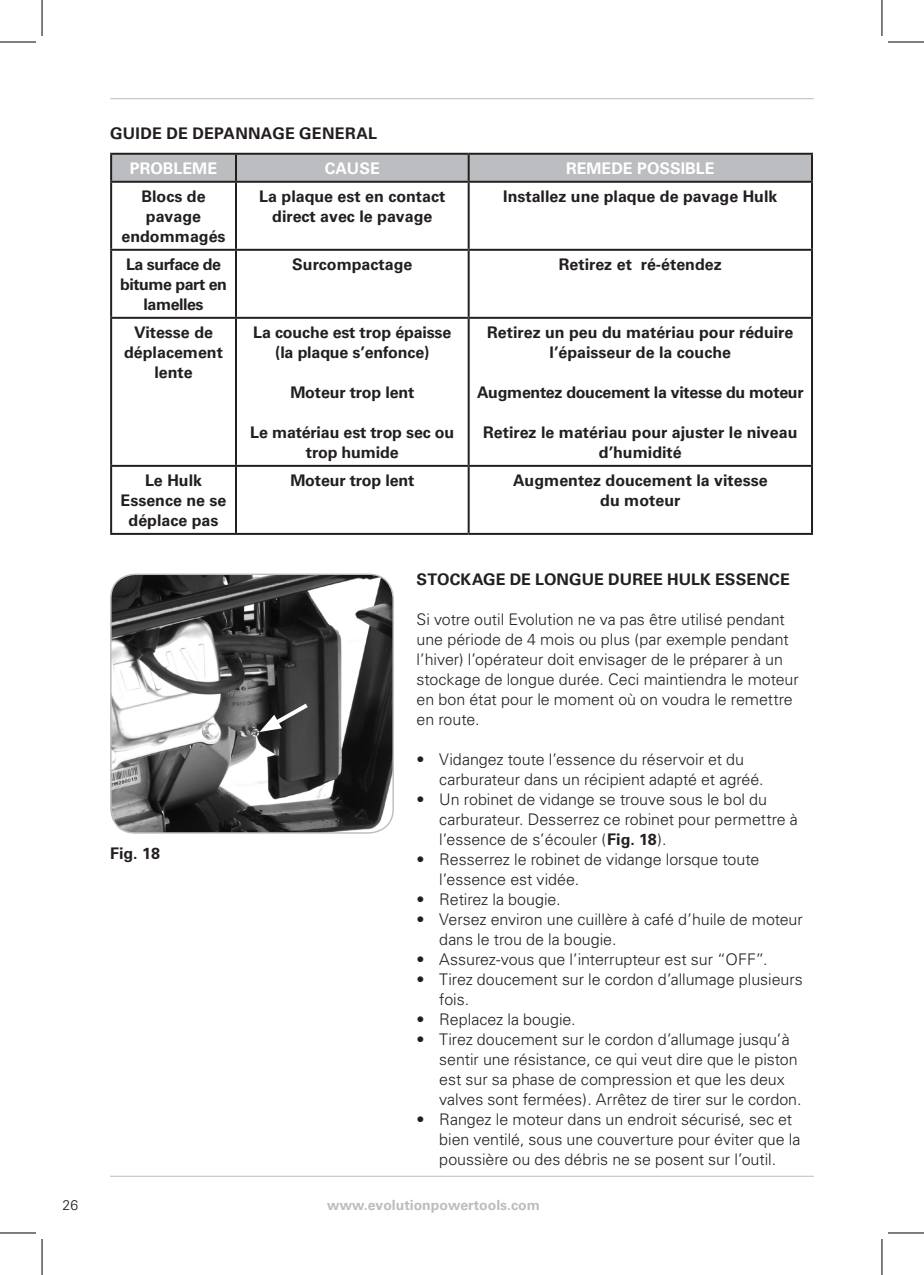
<style>
.page{position:relative;width:924px;height:1275px;background:#fff}
.page>*{position:absolute;margin:0;border:0;box-sizing:border-box;transform-origin:0 0}
.t1{font:300 16px/20px "Univers";color:#231f20}
.t2{font:700 16px/20px "Univers";color:#231f20;text-align:center}
.t3{font:700 16px "Univers";letter-spacing:-.02em;color:#231f20}
.t4{font:700 16px/20px "Univers";letter-spacing:-.03em;color:#231f20;text-align:center}
.t5{font:700 16px "Univers";color:#fff}
.t6{font:700 14px "Univers";color:#bcbdc0}
.t7{font:300 14px "Univers";color:#231f20}
.s1{font-weight:700}
</style>
<div class="page">
<hr style="left:110px;top:98px;width:703px;height:1px;background:#bcbdc0">
<hr style="left:110px;top:1175px;width:703px;height:1px;background:#bcbdc0">
<div style="left:112px;top:155px;width:698px;height:26px;background:#bcbdc0"></div>
<hr style="left:110px;top:153px;width:126px;height:2px;background:#231f20">
<hr style="left:110px;top:155px;width:2px;height:26px;background:#231f20">
<hr style="left:236px;top:153px;width:232px;height:2px;background:#231f20">
<hr style="left:235px;top:155px;width:2px;height:26px;background:#231f20">
<hr style="left:468px;top:153px;width:344px;height:2px;background:#231f20">
<hr style="left:467px;top:155px;width:2px;height:26px;background:#231f20">
<hr style="left:810px;top:155px;width:2px;height:26px;background:#231f20">
<hr style="left:110px;top:181px;width:126px;height:2px;background:#231f20">
<hr style="left:110px;top:183px;width:2px;height:66px;background:#231f20">
<hr style="left:236px;top:181px;width:232px;height:2px;background:#231f20">
<hr style="left:235px;top:183px;width:2px;height:66px;background:#231f20">
<hr style="left:468px;top:181px;width:344px;height:2px;background:#231f20">
<hr style="left:467px;top:183px;width:2px;height:66px;background:#231f20">
<hr style="left:810px;top:183px;width:2px;height:66px;background:#231f20">
<hr style="left:110px;top:249px;width:126px;height:2px;background:#231f20">
<hr style="left:110px;top:251px;width:2px;height:66px;background:#231f20">
<hr style="left:236px;top:249px;width:232px;height:2px;background:#231f20">
<hr style="left:235px;top:251px;width:2px;height:66px;background:#231f20">
<hr style="left:468px;top:249px;width:344px;height:2px;background:#231f20">
<hr style="left:467px;top:251px;width:2px;height:66px;background:#231f20">
<hr style="left:810px;top:251px;width:2px;height:66px;background:#231f20">
<hr style="left:110px;top:317px;width:126px;height:2px;background:#231f20">
<hr style="left:110px;top:319px;width:2px;height:146px;background:#231f20">
<hr style="left:236px;top:317px;width:232px;height:2px;background:#231f20">
<hr style="left:235px;top:319px;width:2px;height:146px;background:#231f20">
<hr style="left:468px;top:317px;width:344px;height:2px;background:#231f20">
<hr style="left:467px;top:319px;width:2px;height:146px;background:#231f20">
<hr style="left:810px;top:319px;width:2px;height:146px;background:#231f20">
<hr style="left:110px;top:465px;width:126px;height:2px;background:#231f20">
<hr style="left:110px;top:467px;width:2px;height:66px;background:#231f20">
<hr style="left:236px;top:465px;width:232px;height:2px;background:#231f20">
<hr style="left:235px;top:467px;width:2px;height:66px;background:#231f20">
<hr style="left:468px;top:465px;width:344px;height:2px;background:#231f20">
<hr style="left:467px;top:467px;width:2px;height:66px;background:#231f20">
<hr style="left:810px;top:467px;width:2px;height:66px;background:#231f20">
<hr style="left:110px;top:533px;width:126px;height:2px;background:#231f20">
<hr style="left:236px;top:533px;width:232px;height:2px;background:#231f20">
<hr style="left:468px;top:533px;width:344px;height:2px;background:#231f20">
<img style="left:111px;top:574px;width:282px;height:259px">
<div style="left:110px;top:573px;width:283px;height:260px;border:1px solid #bcbdc0;border-radius:24px"></div>
<svg style="left:259px;top:700px;width:53px;height:32px;background:#565656"></svg>
<hr style="left:0;top:42px;width:36px;height:1px;background:#000">
<hr style="left:887px;top:42px;width:36px;height:1px;background:#000">
<hr style="left:0;top:1232px;width:36px;height:1px;background:#000">
<hr style="left:887px;top:1232px;width:36px;height:1px;background:#000">
<hr style="left:42px;top:0;width:1px;height:36px;background:#000">
<hr style="left:42px;top:1239px;width:1px;height:36px;background:#000">
<hr style="left:881px;top:0;width:1px;height:36px;background:#000">
<hr style="left:881px;top:1239px;width:1px;height:36px;background:#000">
<p class="t2" style="left:110px;top:124px;width:268px">GUIDE DE DEPANNAGE GENERAL</p>
<p class="t5" style="left:130px;top:159px;width:89px">PROBLEME</p>
<p class="t5" style="left:324px;top:159px;width:57px">CAUSE</p>
<p class="t5" style="left:565px;top:159px;width:150px">REMEDE POSSIBLE</p>
<p class="t2" style="left:121px;top:186px;width:105px">Blocs de pavage endommagés</p>
<p class="t2" style="left:259px;top:186px;width:187px">La plaque est en contact direct avec le pavage</p>
<p class="t2" style="left:503px;top:186px;width:275px">Installez une plaque de pavage Hulk</p>
<p class="t4" style="left:120px;top:254px;width:108px">La surface de bitume part en lamelles</p>
<p class="t2" style="left:292px;top:254px;width:122px">Surcompactage</p>
<p class="t2" style="left:558px;top:254px;width:164px">Retirez et ré-étendez</p>
<p class="t2" style="left:124px;top:322px;width:100px">Vitesse de déplacement lente</p>
<p class="t2" style="left:253px;top:322px;width:199px">La couche est trop épaisse (la plaque s’enfonce)</p>
<p class="t2" style="left:290px;top:382px;width:125px">Moteur trop lent</p>
<p class="t2" style="left:250px;top:422px;width:205px">Le matériau est trop sec ou trop humide</p>
<p class="t2" style="left:487px;top:322px;width:307px">Retirez un peu du matériau pour réduire l’épaisseur de la couche</p>
<p class="t3" style="left:477px;top:383px;width:328px">Augmentez doucement la vitesse du moteur</p>
<p class="t2" style="left:483px;top:422px;width:315px">Retirez le matériau pour ajuster le niveau d’humidité</p>
<p class="t2" style="left:120px;top:470px;width:107px">Le Hulk<br>Essence ne se déplace pas</p>
<p class="t2" style="left:290px;top:470px;width:125px">Moteur trop lent</p>
<p class="t2" style="left:513px;top:470px;width:256px">Augmentez doucement la vitesse du moteur</p>
<p class="t2" style="left:110px;top:843px;width:51px">Fig. 18</p>
<p class="t2" style="left:416px;top:569px;width:374px">STOCKAGE DE LONGUE DUREE HULK ESSENCE</p>
<p class="t1" style="left:416px;top:609px;width:383px">Si votre outil Evolution ne va pas être utilisé pendant une période de 4 mois ou plus (par exemple pendant l’hiver) l’opérateur doit envisager de le préparer à un stockage de longue durée. Ceci maintiendra le moteur en bon état pour le moment où on voudra le remettre en route.</p>
<p class="t1" style="left:439px;top:749px;width:326px;text-indent:-23px">• Vidangez toute l’essence du réservoir et du carburateur dans un récipient adapté et agréé.</p>
<p class="t1" style="left:439px;top:789px;width:360px;text-indent:-23px">• Un robinet de vidange se trouve sous le bol du carburateur. Desserrez ce robinet pour permettre à l’essence de s’écouler (<span class="s1">Fig. 18</span>).</p>
<p class="t1" style="left:439px;top:849px;width:321px;text-indent:-23px">• Resserrez le robinet de vidange lorsque toute l’essence est vidée.</p>
<p class="t1" style="left:416px;top:889px;width:146px">• Retirez la bougie.</p>
<p class="t1" style="left:439px;top:909px;width:365px;text-indent:-23px">• Versez environ une cuillère à café d’huile de moteur dans le trou de la bougie.</p>
<p class="t1" style="left:416px;top:949px;width:352px">• Assurez-vous que l’interrupteur est sur “OFF”.</p>
<p class="t1" style="left:439px;top:969px;width:365px;text-indent:-23px">• Tirez doucement sur le cordon d’allumage plusieurs fois.</p>
<p class="t1" style="left:416px;top:1009px;width:161px">• Replacez la bougie.</p>
<p class="t1" style="left:439px;top:1029px;width:363px;text-indent:-23px">• Tirez doucement sur le cordon d’allumage jusqu’à sentir une résistance, ce qui veut dire que le piston est sur sa phase de compression et que les deux valves sont fermées). Arrêtez de tirer sur le cordon.</p>
<p class="t1" style="left:439px;top:1109px;width:362px;text-indent:-23px">• Rangez le moteur dans un endroit sécurisé, sec et bien ventilé, sous une couverture pour éviter que la poussière ou des débris ne se posent sur l’outil.</p>
<p class="t7" style="left:63px;top:1196px;width:17px">26</p>
<p class="t6" style="left:327px;top:1196px;width:214px">www.evolutionpowertools.com</p>
</div>
